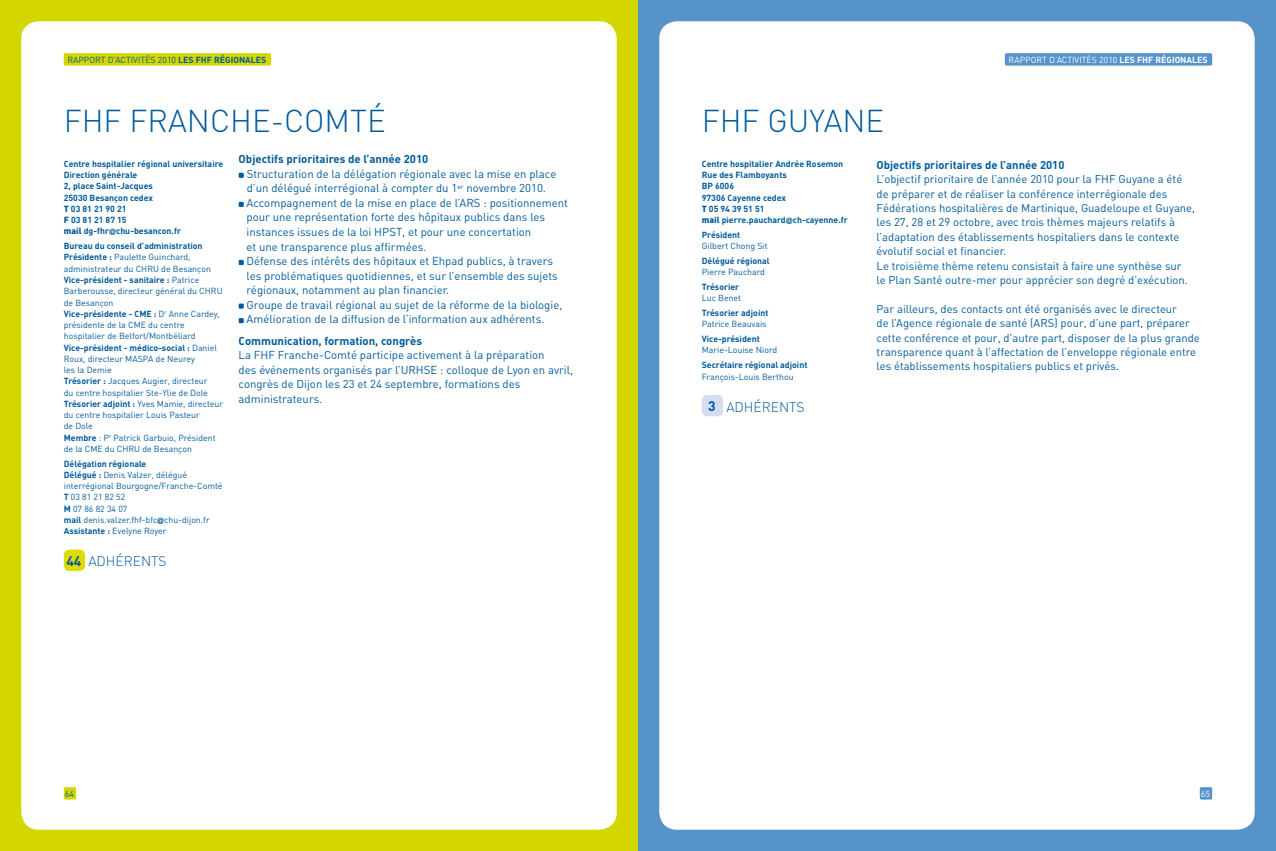
<style>
.page{position:relative;width:1276px;height:851px;background:#fff}
.page>*{position:absolute;margin:0;border:0;box-sizing:border-box;transform-origin:0 0}
.t1{font:300 31.25px "DIN";color:#005b9d}
.t2{font:300 13.75px "DIN";color:#005b9d}
.t3{font:11.38px/14.5px "DIN";color:#005b9d}
.t4{font:700 11.38px "DIN";color:#005b9d}
.t5{font:11.25px/14.4px "DIN";color:#005b9d}
.t6{font:700 11.25px "DIN";color:#005b9d}
.t7{font:8.75px/11.2px "DIN";color:#005b9d}
.t8{font:700 8.75px/11.2px "DIN";color:#005b9d}
.t9{font:8.75px "DIN";color:#fff}
.s1{font-weight:700}
.s2{font-weight:900}
.s3{font-family:"Helvetica Neue LT Std"}
.s4{font-family:"Helvetica Neue LT Std";font-weight:700}
</style>
<div class="page">
<div style="left:638px;top:0;width:638px;height:850px;background:#5693c9"></div>
<div style="left:659px;top:21px;width:595px;height:808px;background:#fff;border-radius:18px"></div>
<div style="left:1005px;top:53px;width:207px;height:13px;background:#5693c9;border-radius:2px"></div>
<div style="left:1199px;top:787px;width:13px;height:12px;background:#5693c9;border-radius:2px"></div>
<div style="left:0;top:0;width:638px;height:850px;background:#d4d600"></div>
<div style="left:21px;top:21px;width:596px;height:808px;background:#fff;border-radius:18px"></div>
<div style="left:64px;top:53px;width:207px;height:13px;background:#d4d600;border-radius:2px"></div>
<div style="left:64px;top:787px;width:12px;height:12px;background:#d4d600;border-radius:2px"></div>
<svg style="left:239px;top:173px;width:5px;height:5px"></svg>
<svg style="left:239px;top:202px;width:5px;height:5px"></svg>
<svg style="left:239px;top:260px;width:5px;height:5px"></svg>
<svg style="left:239px;top:303px;width:5px;height:5px"></svg>
<svg style="left:239px;top:318px;width:5px;height:5px"></svg>
<div style="left:64px;top:549px;width:21px;height:22px;background:#dfdb00;border-radius:5px"></div>
<div style="left:702px;top:395px;width:21px;height:21px;background:#d3ddef;border-radius:5px"></div>
<p class="t7" style="left:67px;top:54px;width:200px">RAPPORT D’ACTIVITÉS 2010 <span class="s1">Les fh f régionales</span></p>
<h1 class="t1" style="left:64px;top:101px;width:318px">FH F FRANCH E-COMTÉ</h1>
<p class="t8" style="left:64px;top:158px;width:161px">Centre hospitalier régional universitaire<br>Direction générale<br>2, place Saint-Jacques<br>25030 Besançon cedex<br><span class="s2">T</span> 03 81 21 90 21<br><span class="s2">F</span> 03 81 21 87 15<br><span class="s2">mail</span> dg-fhr<span class="s3">@</span>chu-besancon.fr</p>
<p class="t7" style="left:64px;top:240px;width:160px"><span class="s1">Bureau du conseil d’administration<br>Présidente :</span> Paulette Guinchard, administrateur du CHRU de Besançon<br><span class="s1">Vice-président - sanitaire :</span> Patrice<br>Barberousse, directeur général du CHRU de Besançon</p>
<p class="t8" style="left:64px;top:307px;width:76px">Vice-présidente - CME</p>
<p class="t7" style="left:64px;top:308px;width:161px;text-indent:90px"><span class="s1">:</span> D<sup>r</sup> Anne Cardey, présidente de la CME du centre hospitalier de Belfort/Montbéliard<br><span class="s1">Vice-président - médico-social :</span> Daniel<br>Roux, directeur MASPA de Neurey<br>les la Demie<br><span class="s1">Trésorier :</span> Jacques Augier, directeur<br>du centre hospitalier Ste-Ylie de Dole<br><span class="s1">Trésorier adjoint :</span> Yves Mamie, directeur du centre hospitalier Louis Pasteur<br>de Dole<br><span class="s1">Membre</span> : P<sup>r</sup> Patrick Garbuio, Président de la CME du CHRU de Besançon</p>
<p class="t7" style="left:64px;top:457px;width:160px"><span class="s1">Délégation régionale<br>Délégué :</span> Denis Valzer, délégué interrégional Bourgogne/Franche-Comté<br><span class="s1">T</span> 03 81 21 82 52<br><span class="s1">M</span> 07 86 82 34 07<br><span class="s1">mail</span> denis.valzer.fhf-bfc<span class="s4">@</span>chu-dijon.fr<br><span class="s1">Assistante :</span> Evelyne Royer</p>
<h2 class="t2" style="left:66px;top:552px;width:67px"><span class="s1">44</span> ADHÉRENTS</h2>
<h3 class="t4" style="left:239px;top:152px;width:191px">Objectifs prioritaires de l’année 2010</h3>
<p class="t3" style="left:247px;top:166px;width:323px">Structuration de la délégation régionale avec la mise en place d’un délégué interrégional à compter du 1<sup>er</sup> novembre 2010.<br>Accompagnement de la mise en place de l’ARS : positionnement pour une représentation forte des hôpitaux publics dans les instances issues de la loi HPST, et pour une concertation<br>et une transparence plus affirmées.<br>Défense des intérêts des hôpitaux et Ehpad publics, à travers les problématiques quotidiennes, et sur l’ensemble des sujets régionaux, notamment au plan financier.<br>Groupe de travail régional au sujet de la réforme de la biologie, Amélioration de la diffusion de l’information aux adhérents.</p>
<h3 class="t4" style="left:239px;top:333px;width:185px">Communication, formation, congrès</h3>
<h3 class="t3" style="left:239px;top:348px;width:336px">La FHF Franche-Comté participe activement à la préparation<br>des événements organisés par l’URHSE : colloque de Lyon en avril, congrès de Dijon les 23 et 24 septembre, formations des administrateurs.</h3>
<p class="t7" style="left:65px;top:787px;width:11px">64</p>
<h1 class="t1" style="left:702px;top:101px;width:184px">FHF GUYANE</h1>
<p class="t9" style="left:1008px;top:54px;width:200px">RAPPORT D’ACTIVITÉS 2010 <span class="s1">Les fh f régionales</span></p>
<p class="t8" style="left:702px;top:158px;width:148px">Centre hospitalier Andrée Rosemon<br>Rue des Flamboyants<br>BP 6006<br>97306 Cayenne cedex<br><span class="s2">T</span> 05 94 39 51 51<br><span class="s2">mail</span> pierre.pauchard<span class="s3">@</span>ch-cayenne.fr</p>
<p class="t8" style="left:702px;top:229px;width:40px">Président</p>
<p class="t7" style="left:702px;top:240px;width:67px">Gilbert Chong Sit</p>
<p class="t8" style="left:702px;top:255px;width:69px">Délégué régional</p>
<p class="t7" style="left:702px;top:266px;width:65px">Pierre Pauchard</p>
<p class="t8" style="left:702px;top:281px;width:39px">Trésorier</p>
<p class="t7" style="left:702px;top:292px;width:41px">Luc Benet</p>
<p class="t8" style="left:702px;top:307px;width:68px">Trésorier adjoint</p>
<p class="t7" style="left:702px;top:318px;width:66px">Patrice Beauvais</p>
<p class="t8" style="left:702px;top:333px;width:60px">Vice-président</p>
<p class="t7" style="left:702px;top:344px;width:77px">Marie-Louise Niord</p>
<p class="t8" style="left:702px;top:359px;width:107px">Secrétaire régional adjoint</p>
<p class="t7" style="left:702px;top:370px;width:93px">François-Louis Berthou</p>
<h2 class="t2" style="left:708px;top:398px;width:63px"><span class="s1">3</span> ADHÉRENTS</h2>
<p class="t6" style="left:876px;top:157px;width:189px">Objectifs prioritaires de l’année 2010</p>
<p class="t5" style="left:876px;top:172px;width:320px">L’objectif prioritaire de l’année 2010 pour la FHF Guyane a été de préparer et de réaliser la conférence interrégionale des Fédérations hospitalières de Martinique, Guadeloupe et Guyane, les 27, 28 et 29 octobre, avec trois thèmes majeurs relatifs à l’adaptation des établissements hospitaliers dans le contexte évolutif social et financier.<br>Le troisième thème retenu consistait à faire une synthèse sur<br>le Plan Santé outre-mer pour apprécier son degré d’exécution.</p>
<p class="t5" style="left:876px;top:301px;width:325px">Par ailleurs, des contacts ont été organisés avec le directeur<br>de l’Agence régionale de santé (ARS) pour, d’une part, préparer cette conférence et pour, d’autre part, disposer de la plus grande transparence quant à l’affectation de l’enveloppe régionale entre les établissements hospitaliers publics et privés.</p>
<p class="t9" style="left:1200px;top:787px;width:11px">65</p>
</div>
